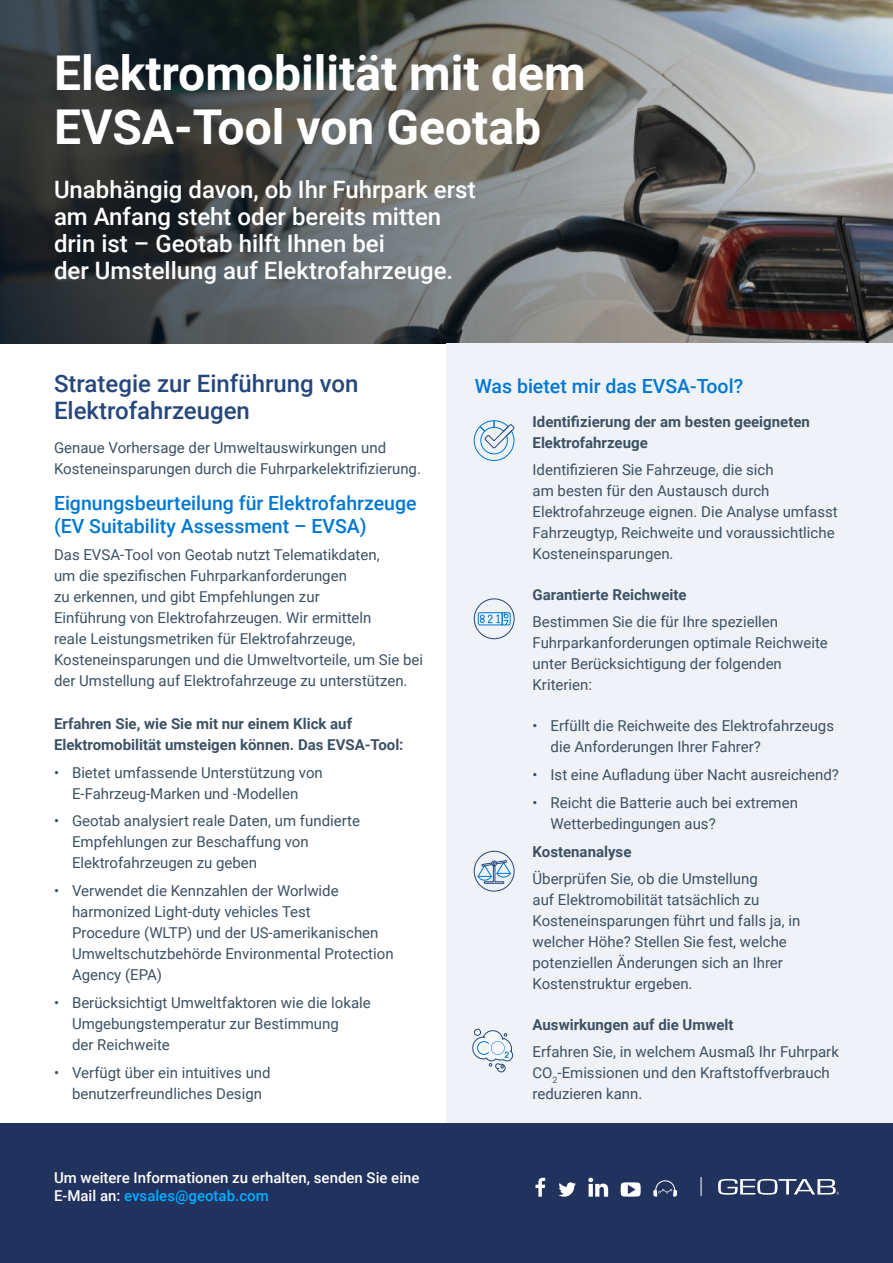
<style>
.page{position:relative;width:893px;height:1263px;background:#fff}
.page>*{position:absolute;margin:0;border:0;box-sizing:border-box;transform-origin:0 0}
.t1{font:700 48px/54px "Roboto";color:#fff}
.t2{font:500 24px/27px "Roboto";color:#fff}
.t3{font:500 24px/27px "Roboto";color:#25477b}
.t4{font:500 19.5px/22.5px "Roboto";color:#0078d3}
.t5{font:15px/21px "Roboto";color:#3c5164}
.t6{font:700 15px/21px "Roboto";color:#3c5164}
.t7{font:500 15px/18px "Roboto";color:#fff}
.s1{color:#00aeff}
</style>
<div class="page">
<svg style="left:0;top:0;width:893px;height:344px;background:#5d5f5f"></svg>
<div style="left:446px;top:344px;width:447px;height:790px;background:#eff2f7"></div>
<svg style="left:474px;top:420px;width:41px;height:41px"></svg>
<div style="left:474px;top:599px;width:40px;height:40px;border:1px solid #25477b;border-radius:50%"></div>
<svg style="left:478px;top:612px;width:33px;height:13px"></svg>
<svg style="left:477px;top:860px;width:34px;height:24px"></svg>
<div style="left:474px;top:851px;width:40px;height:40px;border:1px solid #25477b;border-radius:50%"></div>
<svg style="left:472px;top:1029px;width:41px;height:43px"></svg>
<div style="left:0;top:1124px;width:893px;height:139px;background:#21325e"></div>
<svg style="left:535px;top:1178px;width:10px;height:19px"></svg>
<svg style="left:558px;top:1182px;width:18px;height:15px"></svg>
<svg style="left:588px;top:1178px;width:20px;height:19px"></svg>
<svg style="left:621px;top:1182px;width:20px;height:15px"></svg>
<svg style="left:653px;top:1180px;width:24px;height:17px"></svg>
<svg style="left:701px;top:1177px;width:1px;height:19px"></svg>
<svg style="left:718px;top:1179px;width:121px;height:16px"></svg>
<h1 class="t1" style="left:54px;top:50px;width:533px">Elektromobilität mit dem<br>EVSA-Tool von Geotab</h1>
<h2 class="t2" style="left:54px;top:178px;width:423px">Unabhängig davon, ob Ihr Fuhrpark erst am Anfang steht oder bereits mitten drin ist – Geotab hilft Ihnen bei<br>der Umstellung auf Elektrofahrzeuge.</h2>
<h2 class="t3" style="left:54px;top:372px;width:306px">Strategie zur Einführung von<br>Elektrofahrzeugen</h2>
<p class="t5" style="left:54px;top:438px;width:368px">Genaue Vorhersage der Umweltauswirkungen und<br>Kosteneinsparungen durch die Fuhrparkelektrifizierung.</p>
<h3 class="t4" style="left:54px;top:493px;width:364px">Eignungsbeurteilung für Elektrofahrzeuge (EV Suitability Assessment – EVSA)</h3>
<p class="t5" style="left:54px;top:543px;width:371px">Das EVSA-Tool von Geotab nutzt Telematikdaten,<br>um die spezifischen Fuhrparkanforderungen<br>zu erkennen, und gibt Empfehlungen zur<br>Einführung von Elektrofahrzeugen. Wir ermitteln<br>reale Leistungsmetriken für Elektrofahrzeuge, Kosteneinsparungen und die Umweltvorteile, um Sie bei der Umstellung auf Elektrofahrzeuge zu unterstützen.</p>
<p class="t6" style="left:54px;top:714px;width:351px">Erfahren Sie, wie Sie mit nur einem Klick auf<br>Elektromobilität umsteigen können. Das EVSA-Tool:</p>
<p class="t5" style="left:54px;top:763px;width:270px;text-align:center">• Bietet umfassende Unterstützung von<br>E-Fahrzeug-Marken und -Modellen</p>
<p class="t5" style="left:72px;top:812px;width:289px;text-indent:-18px">• Geotab analysiert reale Daten, um fundierte<br>Empfehlungen zur Beschaffung von<br>Elektrofahrzeugen zu geben</p>
<p class="t5" style="left:72px;top:881px;width:323px;text-indent:-18px">• Verwendet die Kennzahlen der Worlwide harmonized Light-duty vehicles Test<br>Procedure (WLTP) und der US-amerikanischen Umweltschutzbehörde Environmental Protection Agency (EPA)</p>
<p class="t5" style="left:72px;top:993px;width:300px;text-indent:-18px">• Berücksichtigt Umweltfaktoren wie die lokale<br>Umgebungstemperatur zur Bestimmung<br>der Reichweite</p>
<p class="t5" style="left:72px;top:1063px;width:200px;text-indent:-18px">• Verfügt über ein intuitives und benutzerfreundliches Design</p>
<p class="t7" style="left:54px;top:1170px;width:367px">Um weitere Informationen zu erhalten, senden Sie eine<br>E-Mail an: <span class="s1">evsales@geotab.com</span></p>
<h3 class="t4" style="left:475px;top:377px;width:270px">Was bietet mir das EVSA-Tool?</h3>
<p class="t6" style="left:533px;top:410px;width:279px">Identifizierung der am besten geeigneten<br>Elektrofahrzeuge</p>
<p class="t5" style="left:533px;top:458px;width:307px">Identifizieren Sie Fahrzeuge, die sich<br>am besten für den Austausch durch Elektrofahrzeuge eignen. Die Analyse umfasst Fahrzeugtyp, Reichweite und voraussichtliche Kosteneinsparungen.</p>
<p class="t6" style="left:533px;top:585px;width:156px">Garantierte Reichweite</p>
<p class="t5" style="left:533px;top:611px;width:297px">Bestimmen Sie die für Ihre speziellen Fuhrparkanforderungen optimale Reichweite unter Berücksichtigung der folgenden Kriterien:</p>
<p class="t5" style="left:551px;top:717px;width:285px;text-indent:-18px">• Erfüllt die Reichweite des Elektrofahrzeugs die Anforderungen Ihrer Fahrer?</p>
<p class="t5" style="left:533px;top:765px;width:308px">• Ist eine Aufladung über Nacht ausreichend?</p>
<p class="t5" style="left:551px;top:793px;width:249px;text-indent:-18px">• Reicht die Batterie auch bei extremen<br>Wetterbedingungen aus?</p>
<p class="t6" style="left:533px;top:842px;width:100px">Kostenanalyse</p>
<p class="t5" style="left:533px;top:867px;width:269px">Überprüfen Sie, ob die Umstellung<br>auf Elektromobilität tatsächlich zu Kosteneinsparungen führt und falls ja, in welcher Höhe? Stellen Sie fest, welche potenziellen Änderungen sich an Ihrer Kostenstruktur ergeben.</p>
<p class="t6" style="left:533px;top:1015px;width:203px">Auswirkungen auf die Umwelt</p>
<p class="t5" style="left:533px;top:1040px;width:308px">Erfahren Sie, in welchem Ausmaß Ihr Fuhrpark<br>CO<sub>2</sub>-Emissionen und den Kraftstoffverbrauch reduzieren kann.</p>
</div>
